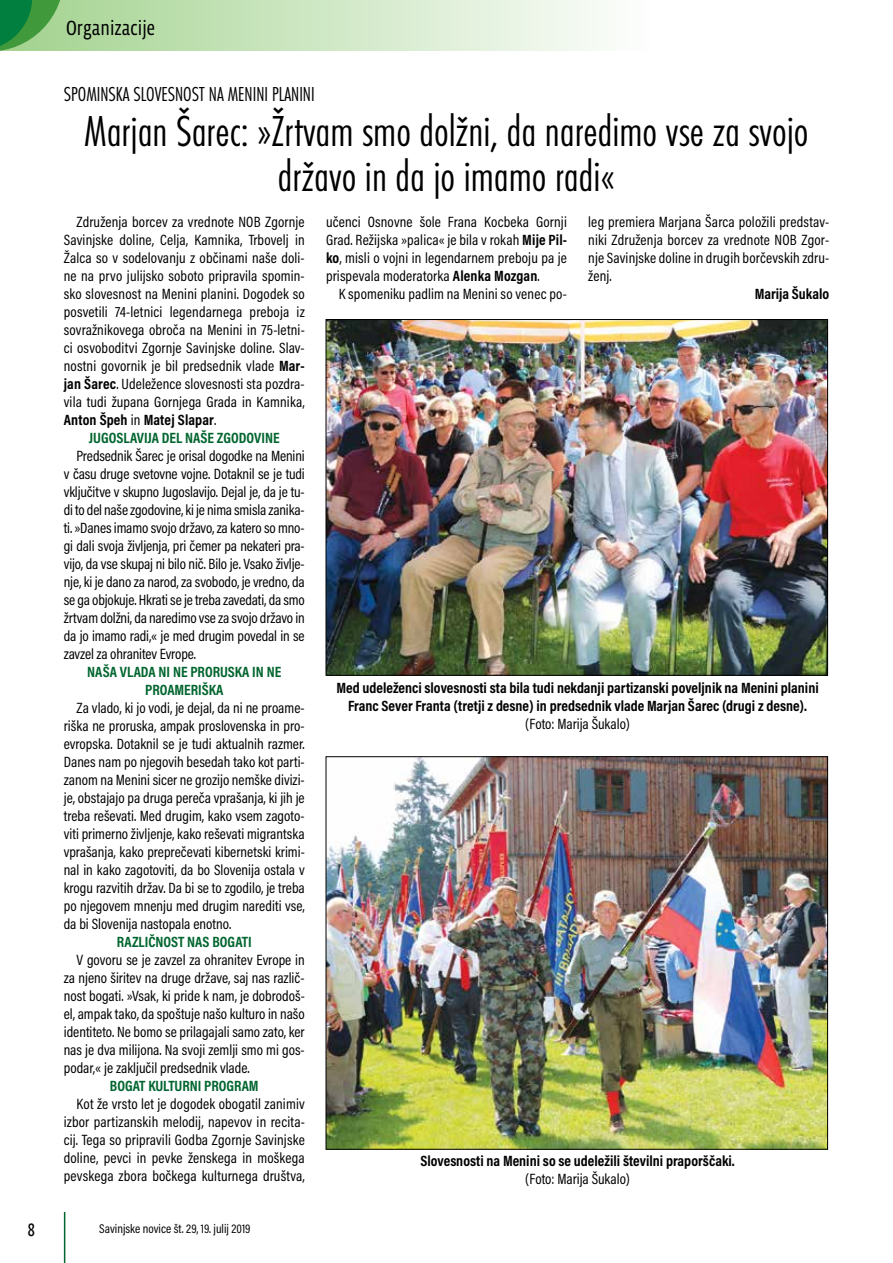
<style>
.page{position:relative;width:893px;height:1263px;background:#fff}
.page>*{position:absolute;margin:0;border:0;box-sizing:border-box;transform-origin:0 0}
.t1{font:45px/45px "Futura TEE Ligh Cond";color:#000;text-align:center}
.t2{font:21px "Futura TEE Ligh Cond";color:#000}
.t3{font:21px "Vista Sans Nar OTCE";color:#000}
.t4{font:18px "Ubuntu Condensed";color:#000}
.t5{font:15px/18px "Acumin Pro Cond";letter-spacing:.01em;color:#000;text-align:justify}
.t6{font:700 15px/18px "Acumin Pro Cond";color:#000;text-align:center}
.t7{font:700 15px/18px "Acumin Pro Cond";color:#00652e;text-align:center}
.t8{font:12.75px "Acumin Pro Cond";color:#000}
.s1{font-weight:700}
.s2{font-weight:400}
</style>
<div class="page">
<div style="left:0;top:0;width:652px;height:51px;background:linear-gradient(to right,#a2d28e,#fefefd)"></div>
<hr style="left:64px;top:1212px;width:1px;height:51px;background:#00652e">
<svg style="left:0;top:0;width:64px;height:51px;background:#50a65b"></svg>
<img style="left:328px;top:321px;width:498px;height:352px">
<img style="left:328px;top:758px;width:498px;height:389px">
<h2 class="t3" style="left:66px;top:16px;width:90px">Organizacije</h2>
<h2 class="t2" style="left:64px;top:82px;width:252px">SPOMINSKA SLOVESNOST NA MENINI PLANINI</h2>
<h1 class="t1" style="left:84px;top:108px;width:726px">Marjan Šarec: »Žrtvam smo dolžni, da naredimo vse za svojo državo in da jo imamo radi«</h1>
<p class="t5" style="left:77px;top:213px;width:230px">Združenja borcev za vrednote NOB Zgornje</p>
<p class="t5" style="left:64px;top:231px;width:242px">Savinjske doline, Celja, Kamnika, Trbovelj in</p>
<p class="t5" style="left:64px;top:249px;width:242px">Žalca so v sodelovanju z občinami naše doli-</p>
<p class="t5" style="left:64px;top:267px;width:242px">ne na prvo julijsko soboto pripravila spomin-</p>
<p class="t5" style="left:64px;top:285px;width:242px">sko slovesnost na Menini planini. Dogodek so</p>
<p class="t5" style="left:64px;top:303px;width:242px">posvetili 74-letnici legendarnega preboja iz</p>
<p class="t5" style="left:64px;top:321px;width:242px">sovražnikovega obroča na Menini in 75-letni-</p>
<p class="t5" style="left:64px;top:339px;width:242px">ci osvoboditvi Zgornje Savinjske doline. Slav-</p>
<p class="t5" style="left:64px;top:357px;width:242px">nostni govornik je bil predsednik vlade <span class="s1">Mar-</span></p>
<p class="t5" style="left:64px;top:375px;width:242px"><span class="s1">jan Šarec</span>. Udeležence slovesnosti sta pozdra-</p>
<p class="t5" style="left:64px;top:393px;width:242px">vila tudi župana Gornjega Grada in Kamnika,</p>
<p class="t6" style="left:64px;top:410px;width:154px">Anton Špeh <span class="s2">in</span> Matej Slapar<span class="s2">.</span></p>
<p class="t7" style="left:89px;top:428px;width:192px">JUGOSLAVIJA DEL NAŠE ZGODOVINE</p>
<p class="t5" style="left:64px;top:447px;width:242px;text-indent:13px">Predsednik Šarec je orisal dogodke na Menini v času druge svetovne vojne. Dotaknil se je tudi vključitve v skupno Jugoslavijo. Dejal je, da je tu&shy;di to del naše zgodovine, ki je nima smisla zanika&shy;ti. »Danes imamo svojo državo, za katero so mno&shy;gi dali svoja življenja, pri čemer pa nekateri pra&shy;vijo, da vse skupaj ni bilo nič. Bilo je. Vsako življe&shy;nje, ki je dano za narod, za svobodo, je vredno, da se ga objokuje. Hkrati se je treba zavedati, da smo žrtvam dolžni, da naredimo vse za svojo državo in da jo imamo radi,« je med drugim povedal in se zavzel za ohranitev Evrope.</p>
<p class="t7" style="left:87px;top:662px;width:196px">NAŠA VLADA NI NE PRORUSKA IN NE<br>PROAMERIŠKA</p>
<p class="t5" style="left:64px;top:699px;width:242px;text-indent:13px">Za vlado, ki jo vodi, je dejal, da ni ne proame&shy;riška ne proruska, ampak proslovenska in pro&shy;evropska. Dotaknil se je tudi aktualnih razmer.<br>Danes nam po njegovih besedah tako kot parti&shy;zanom na Menini sicer ne grozijo nemške divizi&shy;je, obstajajo pa druga pereča vprašanja, ki jih je treba reševati. Med drugim, kako vsem zagoto&shy;viti primerno življenje, kako reševati migrantska vprašanja, kako preprečevati kibernetski krimi&shy;nal in kako zagotoviti, da bo Slovenija ostala v krogu razvitih držav. Da bi se to zgodilo, je treba po njegovem mnenju med drugim narediti vse, da bi Slovenija nastopala enotno.</p>
<p class="t7" style="left:117px;top:932px;width:136px">RAZLIČNOST NAS BOGATI</p>
<p class="t5" style="left:64px;top:951px;width:242px;text-indent:13px">V govoru se je zavzel za ohranitev Evrope in za njeno širitev na druge države, saj nas različ&shy;nost bogati. »Vsak, ki pride k nam, je dobrodoš&shy;el, ampak tako, da spoštuje našo kulturo in našo identiteto. Ne bomo se prilagajali samo zato, ker nas je dva milijona. Na svoji zemlji smo mi gos&shy;podar,« je zaključil predsednik vlade.</p>
<p class="t7" style="left:110px;top:1076px;width:150px">BOGAT KULTURNI PROGRAM</p>
<p class="t5" style="left:64px;top:1095px;width:242px;text-indent:13px">Kot že vrsto let je dogodek obogatil zanimiv izbor partizanskih melodij, napevov in recita&shy;cij. Tega so pripravili Godba Zgornje Savinjske doline, pevci in pevke ženskega in moškega pevskega zbora bočkega kulturnega društva,</p>
<p class="t4" style="left:28px;top:1219px;width:9px">8</p>
<p class="t8" style="left:99px;top:1221px;width:153px">Savinjske novice št. 29, 19. julij 2019</p>
<p class="t5" style="left:326px;top:213px;width:242px">učenci Osnovne šole Frana Kocbeka Gornji Grad. Režijska »palica« je bila v rokah <span class="s1">Mije Pil&shy;ko</span>, misli o vojni in legendarnem preboju pa je prispevala moderatorka <span class="s1">Alenka Mozgan</span>.</p>
<p class="t5" style="left:339px;top:285px;width:230px">K spomeniku padlim na Menini so venec po-</p>
<p class="t5" style="left:588px;top:213px;width:242px">leg premiera Marjana Šarca položili predstav&shy;niki Združenja borcev za vrednote NOB Zgor&shy;nje Savinjske doline in drugih borčevskih zdru&shy;ženj.</p>
<p class="t6" style="left:755px;top:284px;width:76px">Marija Šukalo</p>
<p class="t6" style="left:336px;top:678px;width:484px">Med udeleženci slovesnosti sta bila tudi nekdanji partizanski poveljnik na Menini planini<br>Franc Sever Franta (tretji z desne) in predsednik vlade Marjan Šarec (drugi z desne).</p>
<p class="t5" style="left:525px;top:714px;width:106px">(Foto: Marija Šukalo)</p>
<p class="t6" style="left:420px;top:1151px;width:316px">Slovesnosti na Menini so se udeležili številni praporščaki.</p>
<p class="t5" style="left:525px;top:1169px;width:106px">(Foto: Marija Šukalo)</p>
</div>
